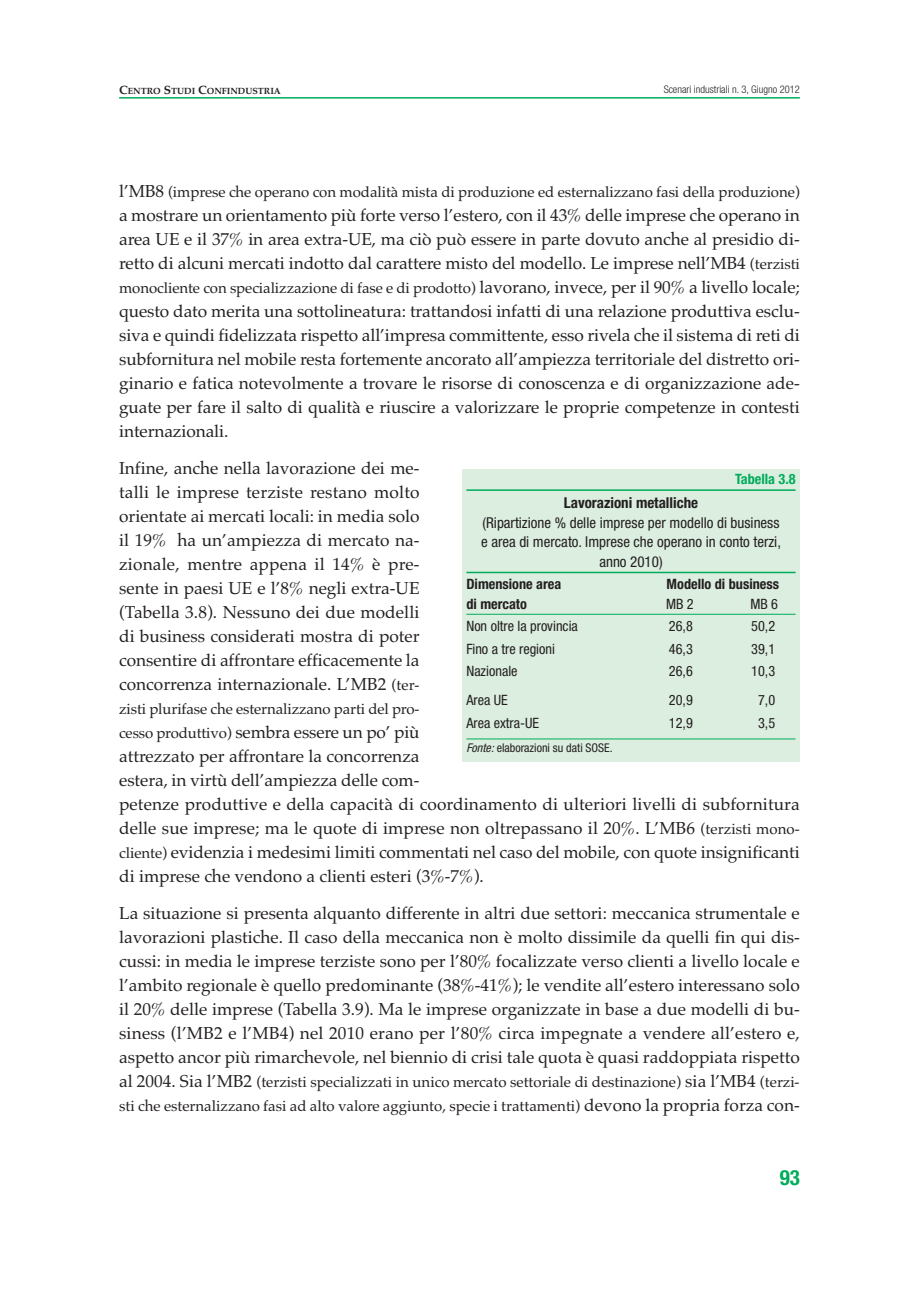
<style>
.page{position:relative;width:919px;height:1289px;background:#fff}
.page>*{position:absolute;margin:0;border:0;box-sizing:border-box;transform-origin:0 0}
.t1{font:700 condensed 21px "Helvetica Neue";color:#00ac5a}
.t2{font:17.25px/24px "Palatino";color:#231f20;text-align:justify}
.t3{font:15px/24px "Palatino";letter-spacing:-.005em;color:#231f20}
.t4{font:condensed 15px/19.5px "Helvetica Neue";color:#231f20;text-align:center}
.t5{font:700 condensed 15px "Helvetica Neue";color:#231f20}
.t6{font:condensed 14.25px "Helvetica Neue";color:#231f20}
.t7{font:700 condensed 14.25px "Helvetica Neue";color:#231f20}
.t8{font:700 condensed 14.25px "Helvetica Neue";color:#00ac5a}
.t9{font:condensed 12px "Helvetica Neue";color:#231f20}
.t10{font:300 condensed 10.5px "Helvetica Neue";color:#231f20}
.t11{font:700 9px "Palatino";color:#231f20}
.s1{font-size:12px}
.s2{font-size:17.25px}
.s3{font-size:15px}
.s4{font-style:italic}
</style>
<div class="page">
<hr style="left:119px;top:97px;width:680px;height:2px;background:#00ac5a">
<div style="left:462px;top:469px;width:337px;height:293px;background:#dceee0"></div>
<hr style="left:466px;top:489px;width:329px;height:2px;background:#00ac5a">
<hr style="left:466px;top:571px;width:329px;height:2px;background:#00ac5a">
<hr style="left:466px;top:614px;width:329px;height:1px;background:#00ac5a">
<hr style="left:466px;top:738px;width:329px;height:1px;background:#00ac5a">
<p class="t11" style="left:119px;top:86px;width:163px"><span class="s1">C</span>ENTRO <span class="s1">S</span>TUDI <span class="s1">C</span>ONFINDUSTRIA</p>
<p class="t10" style="left:663px;top:85px;width:138px">Scenari industriali n. 3, Giugno 2012</p>
<p class="t3" style="left:119px;top:182px;width:682px"><span class="s2">l’MB8</span> (imprese che operano con modalità mista di produzione ed esternalizzano fasi della produzione)</p>
<p class="t2" style="left:119px;top:205px;width:682px">a mostrare un orientamento più forte verso l’estero, con il 43% delle imprese che operano in area UE e il 37% in area extra-UE, ma ciò può essere in parte dovuto anche al presidio di&shy;retto di alcuni mercati indotto dal carattere misto del modello. Le imprese nell’MB4 <span class="s3">(terzisti</span></p>
<p class="t3" style="left:119px;top:278px;width:682px">monocliente con specializzazione di fase e di prodotto) <span class="s2">lavorano, invece, per il 90% a livello locale;</span></p>
<p class="t2" style="left:119px;top:301px;width:682px">questo dato merita una sottolineatura: trattandosi infatti di una relazione produttiva esclu&shy;siva e quindi fidelizzata rispetto all’impresa committente, esso rivela che il sistema di reti di subfornitura nel mobile resta fortemente ancorato all’ampiezza territoriale del distretto ori&shy;ginario e fatica notevolmente a trovare le risorse di conoscenza e di organizzazione ade&shy;guate per fare il salto di qualità e riuscire a valorizzare le proprie competenze in contesti internazionali.</p>
<p class="t2" style="left:119px;top:458px;width:302px">Infine, anche nella lavorazione dei me&shy;talli le imprese terziste restano molto orientate ai mercati locali: in media solo il 19% ha un’ampiezza di mercato na&shy;zionale, mentre appena il 14% è pre&shy;sente in paesi UE e l’8% negli extra-UE (Tabella 3.8). Nessuno dei due modelli di business considerati mostra di poter consentire di affrontare efficacemente la concorrenza internazionale. L’MB2 <span class="s3">(ter-</span></p>
<p class="t3" style="left:119px;top:698px;width:302px">zisti plurifase che esternalizzano parti del pro-</p>
<p class="t2" style="left:119px;top:722px;width:682px;text-align:left"><span class="s3">cesso produttivo)</span> sembra essere un po’ più<br>attrezzato per affrontare la concorrenza<br>estera, in virtù dell’ampiezza delle com-<br>petenze produttive e della capacità di coordinamento di ulteriori livelli di subfornitura delle sue imprese; ma le quote di imprese non oltrepassano il 20%. L’MB6 <span class="s3">(terzisti mono&shy;cliente)</span> evidenzia i medesimi limiti commentati nel caso del mobile, con quote insignificanti di imprese che vendono a clienti esteri (3%-7%).</p>
<p class="t2" style="left:119px;top:903px;width:682px">La situazione si presenta alquanto differente in altri due settori: meccanica strumentale e lavorazioni plastiche. Il caso della meccanica non è molto dissimile da quelli fin qui dis&shy;cussi: in media le imprese terziste sono per l’80% focalizzate verso clienti a livello locale e l’ambito regionale è quello predominante (38%-41%); le vendite all’estero interessano solo il 20% delle imprese (Tabella 3.9). Ma le imprese organizzate in base a due modelli di bu&shy;siness (l’MB2 e l’MB4) nel 2010 erano per l’80% circa impegnate a vendere all’estero e, aspetto ancor più rimarchevole, nel biennio di crisi tale quota è quasi raddoppiata rispetto</p>
<p class="t3" style="left:119px;top:1071px;width:682px"><span class="s2">al 2004. Sia l’MB2</span> (terzisti specializzati in unico mercato settoriale di destinazione) <span class="s2">sia l’MB4</span> (terzi&shy;sti che esternalizzano fasi ad alto valore aggiunto, specie i trattamenti) <span class="s2">devono la propria forza con-</span></p>
<p class="t8" style="left:735px;top:474px;width:62px">Tabella 3.8</p>
<p class="t5" style="left:564px;top:497px;width:136px">Lavorazioni metalliche</p>
<p class="t4" style="left:481px;top:514px;width:301px">(Ripartizione % delle imprese per modello di business e area di mercato. Imprese che operano in conto terzi, anno 2010)</p>
<p class="t7" style="left:466px;top:579px;width:96px">Dimensione area</p>
<p class="t7" style="left:666px;top:579px;width:114px">Modello di business</p>
<p class="t7" style="left:466px;top:598px;width:62px">di mercato</p>
<p class="t6" style="left:666px;top:598px;width:29px">MB 2</p>
<p class="t6" style="left:750px;top:598px;width:29px">MB 6</p>
<p class="t6" style="left:466px;top:621px;width:113px">Non oltre la provincia</p>
<p class="t6" style="left:669px;top:621px;width:25px">26,8</p>
<p class="t6" style="left:751px;top:621px;width:25px">50,2</p>
<p class="t6" style="left:466px;top:643px;width:90px">Fino a tre regioni</p>
<p class="t6" style="left:669px;top:643px;width:25px">46,3</p>
<p class="t6" style="left:751px;top:643px;width:25px">39,1</p>
<p class="t6" style="left:466px;top:666px;width:53px">Nazionale</p>
<p class="t6" style="left:669px;top:666px;width:25px">26,6</p>
<p class="t6" style="left:751px;top:666px;width:25px">10,3</p>
<p class="t6" style="left:466px;top:695px;width:43px">Area UE</p>
<p class="t6" style="left:669px;top:695px;width:25px">20,9</p>
<p class="t6" style="left:758px;top:695px;width:19px">7,0</p>
<p class="t6" style="left:466px;top:717px;width:74px">Area extra-UE</p>
<p class="t6" style="left:668px;top:717px;width:25px">12,9</p>
<p class="t6" style="left:758px;top:717px;width:19px">3,5</p>
<p class="t9" style="left:466px;top:743px;width:148px"><span class="s4">Fonte:</span>elaborazioni su dati SOSE.</p>
<p class="t1" style="left:779px;top:1169px;width:22px">93</p>
</div>
